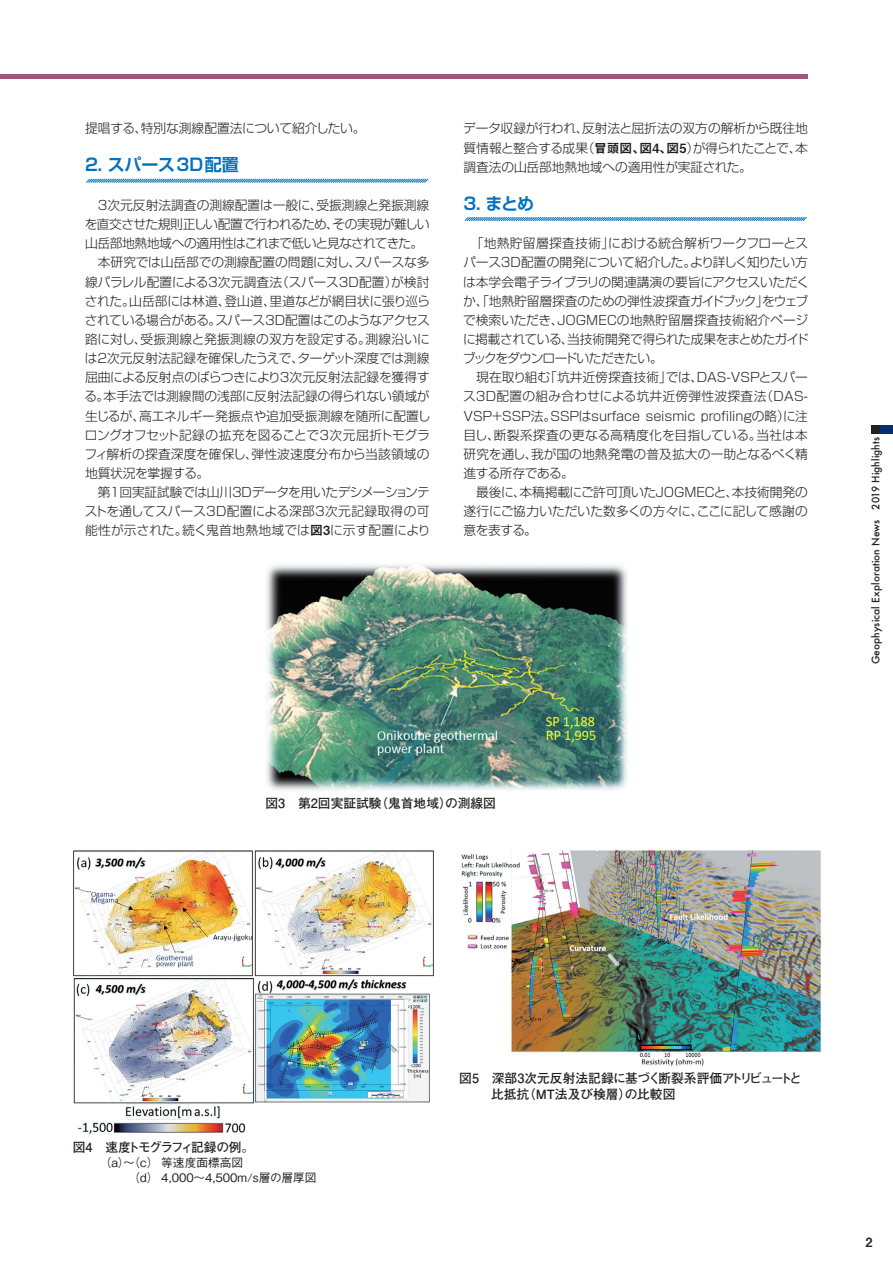
<style>
.page{position:relative;width:893px;height:1263px;background:#fff}
.page>*{position:absolute;margin:0;border:0;box-sizing:border-box;transform-origin:0 0}
.t1{font:700 16.95px "Shin Go Pro De";color:#0072bc}
.t2{font:300 12.75px/19.2px "Shin Go Pro";letter-spacing:-.01em;color:#231f20}
.t3{font:700 12.75px/15.9px "Futo Go B101 Pro";color:#231f20}
.t4{font:700 12.75px "Futo Go B101 Pro";letter-spacing:-.125em;color:#231f20}
.t5{font:12.75px "Midashi Go Pro MB31";color:#231f20}
.t6{font:500 11.7px/14.9px "Gothic BBB Pro";color:#231f20}
.t7{font:500 10.05px "Futura";letter-spacing:.01em;color:#231f20}
.s1{font-family:"Midashi Go Pro MB31";font-weight:400}
</style>
<div class="page">
<div style="left:872px;top:425px;width:21px;height:9px;background:#052d6f"></div>
<div style="left:872px;top:425px;width:8px;height:9px;background:#231f20"></div>
<div style="left:0;top:74px;width:808px;height:5px;background:#a1577b"></div>
<svg style="left:86px;top:178px;width:343px;height:5px;background:#82b9dd"></svg>
<svg style="left:464px;top:217px;width:343px;height:4px"></svg>
<img style="left:266px;top:565px;width:361px;height:226px">
<img style="left:73px;top:850px;width:361px;height:284px">
<img style="left:461px;top:850px;width:360px;height:216px">
<p class="t2" style="left:85px;top:117px;width:282px">提唱する、特別な測線配置法について紹介したい。</p>
<h1 class="t1" style="left:85px;top:151px;width:155px">2. スパース3D配置</h1>
<p class="t2" style="left:84px;top:194px;width:348px">　3次元反射法調査の測線配置は一般に、受振測線と発振測線を直交させた規則正しい配置で行われるため、その実現が難しい山岳部地熱地域への適用性はこれまで低いと見なされてきた。　本研究では山岳部での測線配置の問題に対し、スパースな多線パラレル配置による3次元調査法（スパース3D配置）が検討された。山岳部には林道、登山道、里道などが網目状に張り巡らされている場合がある。スパース3D配置はこのようなアクセス路に対し、受振測線と発振測線の双方を設定する。測線沿いには2次元反射法記録を確保したうえで、ターゲット深度では測線屈曲による反射点のばらつきにより3次元反射法記録を獲得する。本手法では測線間の浅部に反射法記録の得られない領域が生じるが、高エネルギー発振点や追加受振測線を随所に配置しロングオフセット記録の拡充を図ることで3次元屈折トモグラフィ解析の探査深度を確保し、弾性波速度分布から当該領域の地質状況を掌握する。<br>　第１回実証試験では山川3Dデータを用いたデシメーションテストを通してスパース3D配置による深部3次元記録取得の可能性が示された。続く鬼首地熱地域では<span class="s1">図3</span>に示す配置により</p>
<p class="t2" style="left:463px;top:117px;width:346px;text-align:justify">データ収録が行われ、反射法と屈折法の双方の解析から既往地質情報と整合する成果（<span class="s1">冒頭図、図4、図5</span>）が得られたことで、本調査法の山岳部地熱地域への適用性が実証された。</p>
<h1 class="t1" style="left:463px;top:189px;width:72px">3. まとめ</h1>
<p class="t2" style="left:463px;top:232px;width:348px">　「地熱貯留層探査技術」における統合解析ワークフローとスパース3D配置の開発について紹介した。より詳しく知りたい方は本学会電子ライブラリの関連講演の要旨にアクセスいただくか、「地熱貯留層探査のための弾性波探査ガイドブック」をウェブで検索いただき、JOGMECの地熱貯留層探査技術紹介ページに掲載されている、当技術開発で得られた成果をまとめたガイドブックをダウンロードいただきたい。<br>　現在取り組む「坑井近傍探査技術」では、DAS-VSPとスパース3D配置の組み合わせによる坑井近傍弾性波探査法（DAS-<br>VSP＋SSP法。SSPはsurface seismic profilingの略）に注目し、断裂系探査の更なる高精度化を目指している。当社は本研究を通し、我が国の地熱発電の普及拡大の一助となるべく精進する所存である。<br>　最後に、本稿掲載にご許可頂いたJOGMECと、本技術開発の遂行にご協力いただいた数多くの方々に、ここに記して感謝の意を表する。</p>
<p class="t3" style="left:265px;top:793px;width:232px">図3　第2回実証試験（鬼首地域）の測線図</p>
<p class="t7" style="left:869px;top:664px;width:229px;rotate:-90deg">Geophysical Exploration News 2019 Highlights</p>
<p class="t4" style="left:73px;top:1137px;width:183px">図4　速度トモグラフィ記録の例。</p>
<p class="t6" style="left:129px;top:1154px;width:189px;text-indent:-29px">（a）～（c） 等速度面標高図<br>（d） 4,000～4,500m/s層の層厚図</p>
<p class="t3" style="left:491px;top:1068px;width:312px;text-indent:-32px">図5　深部3次元反射法記録に基づく断裂系評価アトリビュートと比抵抗（MT法及び検層）の比較図</p>
<p class="t5" style="left:865px;top:1231px;width:9px">2</p>
</div>
